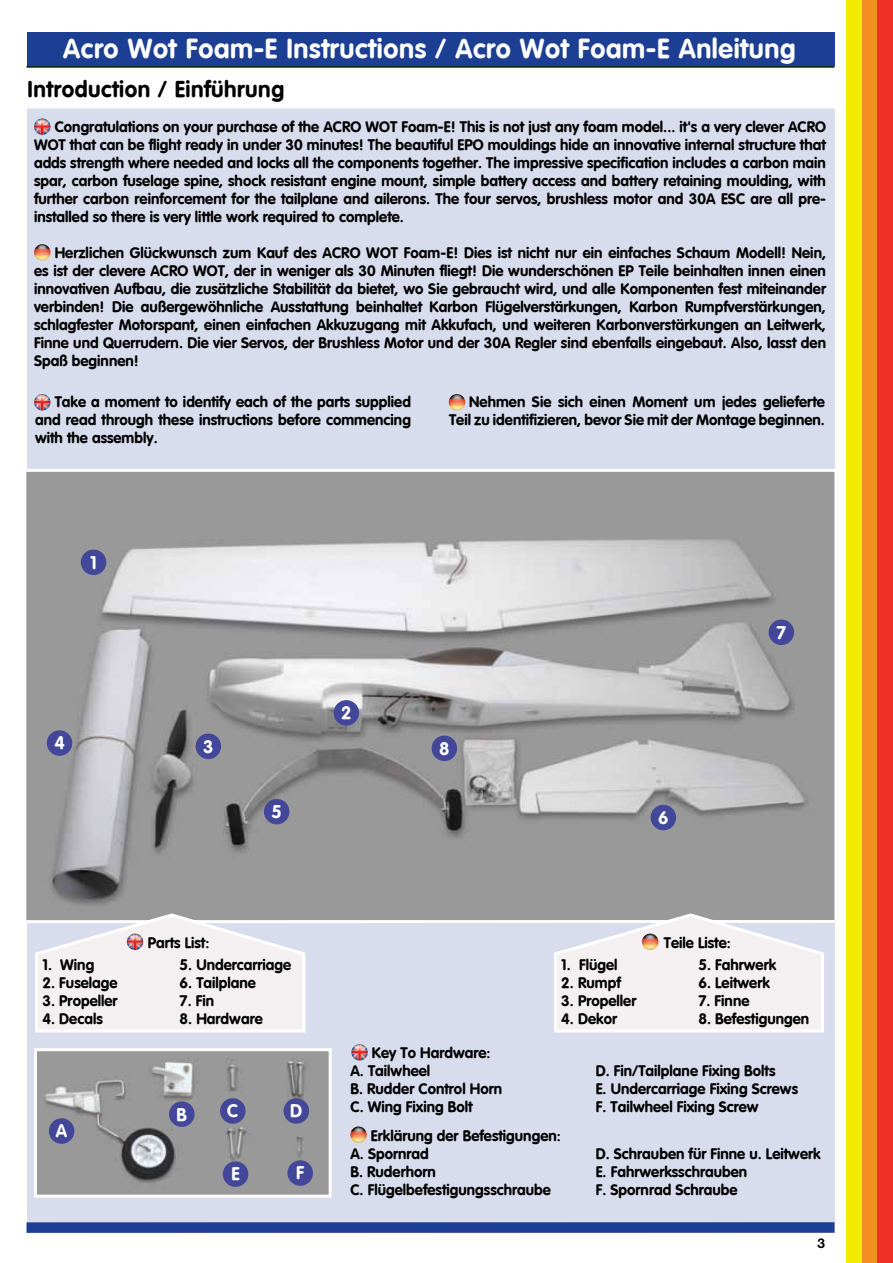
<style>
.page{position:relative;width:893px;height:1263px;background:#fff}
.page>*{position:absolute;margin:0;border:0;box-sizing:border-box;transform-origin:0 0}
.t1{font:700 27px "Corporate Rounded";letter-spacing:.02em;color:#fff}
.t2{font:700 22.5px "Corporate Rounded";letter-spacing:.02em;color:#000}
.t3{font:700 18px "Corporate Rounded";color:#fff}
.t4{font:700 15px/18px "Corporate Rounded";color:#000}
.t5{font:700 13.5px "Helvetica Neue";color:#000}
</style>
<div class="page">
<div style="left:27px;top:68px;width:807px;height:1164px;background:#d8dded"></div>
<div style="left:27px;top:32px;width:807px;height:42px;background:#1c3f94"></div>
<div style="left:861px;top:0;width:16px;height:1263px;background:#f48e23"></div>
<div style="left:877px;top:0;width:16px;height:1263px;background:#ee3124"></div>
<div style="left:846px;top:0;width:15px;height:1263px;background:#f5eb00"></div>
<img style="left:38px;top:1052px;width:290px;height:142px">
<div style="left:34px;top:1048px;width:298px;height:150px;border:3px solid #fff"></div>
<div style="left:22px;top:69px;width:813px;height:39px;background:#fff"></div>
<hr style="left:26px;top:66px;width:810px;height:4px;background:#fff">
<img style="left:27px;top:473px;width:806px;height:446px">
<div style="left:23px;top:469px;width:814px;height:454px;border:3px solid #fff"></div>
<div style="left:27px;top:1222px;width:807px;height:11px;background:#1c3f94"></div>
<hr style="left:26px;top:66px;width:808px;height:2px;background:#000">
<div style="left:81px;top:550px;width:25px;height:25px;background:#43479a;border-radius:50%"></div>
<div style="left:334px;top:700px;width:25px;height:26px;background:#43479a;border-radius:50%"></div>
<div style="left:47px;top:730px;width:25px;height:26px;background:#43479a;border-radius:50%"></div>
<div style="left:196px;top:733px;width:25px;height:26px;background:#43479a;border-radius:50%"></div>
<div style="left:264px;top:799px;width:25px;height:25px;background:#43479a;border-radius:50%"></div>
<div style="left:432px;top:735px;width:25px;height:26px;background:#43479a;border-radius:50%"></div>
<div style="left:651px;top:805px;width:25px;height:25px;background:#43479a;border-radius:50%"></div>
<div style="left:769px;top:619px;width:25px;height:26px;background:#43479a;border-radius:50%"></div>
<div style="left:49px;top:1118px;width:25px;height:26px;background:#43479a;border-radius:50%"></div>
<div style="left:169px;top:1101px;width:26px;height:26px;background:#43479a;border-radius:50%"></div>
<div style="left:220px;top:1098px;width:26px;height:26px;background:#43479a;border-radius:50%"></div>
<div style="left:284px;top:1098px;width:25px;height:26px;background:#43479a;border-radius:50%"></div>
<svg style="left:34px;top:912px;width:273px;height:121px;background:#ece9ec"></svg>
<svg style="left:552px;top:912px;width:274px;height:121px;background:#ece9ec"></svg>
<img style="left:34px;top:118px;width:17px;height:17px">
<img style="left:34px;top:244px;width:17px;height:17px">
<img style="left:34px;top:394px;width:17px;height:17px">
<img style="left:449px;top:394px;width:16px;height:17px">
<img style="left:127px;top:933px;width:16px;height:17px">
<img style="left:642px;top:933px;width:16px;height:17px">
<img style="left:351px;top:1044px;width:17px;height:17px">
<img style="left:350px;top:1126px;width:17px;height:17px">
<div style="left:223px;top:1161px;width:25px;height:26px;background:#43479a;border-radius:50%"></div>
<div style="left:287px;top:1160px;width:26px;height:26px;background:#43479a;border-radius:50%"></div>
<h1 class="t1" style="left:63px;top:32px;width:734px">Acro Wot Foam-E Instructions / Acro Wot Foam-E Anleitung</h1>
<h2 class="t2" style="left:28px;top:75px;width:258px">Introduction / Einführung</h2>
<p class="t4" style="left:34px;top:118px;width:794px;text-align:justify;text-indent:21px">Congratulations on your purchase of the ACRO WOT Foam-E! This is not just any foam model... it's a very clever ACRO WOT that can be flight ready in under 30 minutes! The beautiful EPO mouldings hide an innovative internal structure that adds strength where needed and locks all the components together. The impressive specification includes a carbon main spar, carbon fuselage spine, shock resistant engine mount, simple battery access and battery retaining moulding, with further carbon reinforcement for the tailplane and ailerons. The four servos, brushless motor and 30A ESC are all pre&shy;installed so there is very little work required to complete.</p>
<p class="t4" style="left:34px;top:244px;width:794px;text-align:justify;text-indent:21px">Herzlichen Glückwunsch zum Kauf des ACRO WOT Foam-E! Dies ist nicht nur ein einfaches Schaum Modell! Nein, es ist der clevere ACRO WOT, der in weniger als 30 Minuten fliegt! Die wunderschönen EP Teile beinhalten innen einen innovativen Aufbau, die zusätzliche Stabilität da bietet, wo Sie gebraucht wird, und alle Komponenten fest miteinander verbinden! Die außergewöhnliche Ausstattung beinhaltet Karbon Flügelverstärkungen, Karbon Rumpfverstärkungen, schlagfester Motorspant, einen einfachen Akkuzugang mit Akkufach, und weiteren Karbonverstärkungen an Leitwerk, Finne und Querrudern. Die vier Servos, der Brushless Motor und der 30A Regler sind ebenfalls eingebaut. Also, lasst den Spaß beginnen!</p>
<p class="t4" style="left:35px;top:392px;width:377px;text-align:justify;text-indent:20px">Take a moment to identify each of the parts supplied and read through these instructions before commencing with the assembly.</p>
<p class="t4" style="left:449px;top:392px;width:377px;text-align:right">Nehmen Sie sich einen Moment um jedes gelieferte<br>Teil zu identifizieren, bevor Sie mit der Montage beginnen.</p>
<p class="t3" style="left:90px;top:552px;width:8px">1</p>
<p class="t3" style="left:54px;top:732px;width:12px">4</p>
<p class="t3" style="left:203px;top:736px;width:12px">3</p>
<p class="t3" style="left:271px;top:801px;width:12px">5</p>
<p class="t3" style="left:341px;top:702px;width:12px">2</p>
<p class="t3" style="left:439px;top:738px;width:12px">8</p>
<p class="t3" style="left:658px;top:807px;width:12px">6</p>
<p class="t3" style="left:776px;top:622px;width:11px">7</p>
<p class="t4" style="left:43px;top:955px;width:53px">1. Wing</p>
<p class="t4" style="left:43px;top:973px;width:77px">2. Fuselage</p>
<p class="t4" style="left:43px;top:991px;width:77px">3. Propeller</p>
<p class="t4" style="left:43px;top:1009px;width:62px">4. Decals</p>
<p class="t4" style="left:148px;top:933px;width:63px">Parts List:</p>
<p class="t4" style="left:180px;top:955px;width:113px">5. Undercarriage</p>
<p class="t4" style="left:180px;top:973px;width:78px">6. Tailplane</p>
<p class="t4" style="left:180px;top:991px;width:36px">7. Fin</p>
<p class="t4" style="left:180px;top:1009px;width:85px">8. Hardware</p>
<p class="t3" style="left:56px;top:1120px;width:13px">A</p>
<p class="t3" style="left:177px;top:1103px;width:12px">B</p>
<p class="t3" style="left:227px;top:1100px;width:13px">C</p>
<p class="t3" style="left:290px;top:1100px;width:14px">D</p>
<p class="t3" style="left:231px;top:1163px;width:10px">E</p>
<p class="t3" style="left:296px;top:1162px;width:10px">F</p>
<p class="t4" style="left:350px;top:1044px;width:153px;text-indent:21px">Key To Hardware:<br>A. Tailwheel<br>B. Rudder Control Horn<br>C. Wing Fixing Bolt</p>
<p class="t4" style="left:561px;top:955px;width:58px">1. Flügel</p>
<p class="t4" style="left:561px;top:973px;width:61px">2. Rumpf</p>
<p class="t4" style="left:561px;top:991px;width:77px">3. Propeller</p>
<p class="t4" style="left:561px;top:1009px;width:57px">4. Dekor</p>
<p class="t4" style="left:664px;top:933px;width:68px">Teile Liste:</p>
<p class="t4" style="left:698px;top:955px;width:79px">5. Fahrwerk</p>
<p class="t4" style="left:698px;top:973px;width:73px">6. Leitwerk</p>
<p class="t4" style="left:698px;top:991px;width:53px">7. Finne</p>
<p class="t4" style="left:698px;top:1009px;width:112px">8. Befestigungen</p>
<p class="t4" style="left:596px;top:1062px;width:204px">D. Fin/Tailplane Fixing Bolts<br>E. Undercarriage Fixing Screws<br>F. Tailwheel Fixing Screw</p>
<p class="t4" style="left:350px;top:1126px;width:212px;text-indent:20px">Erklärung der Befestigungen:<br>A. Spornrad<br>B. Ruderhorn<br>C. Flügelbefestigungsschraube</p>
<p class="t4" style="left:596px;top:1145px;width:226px">D. Schrauben für Finne u. Leitwerk<br>E. Fahrwerksschrauben<br>F. Spornrad Schraube</p>
<p class="t5" style="left:817px;top:1235px;width:9px">3</p>
</div>
